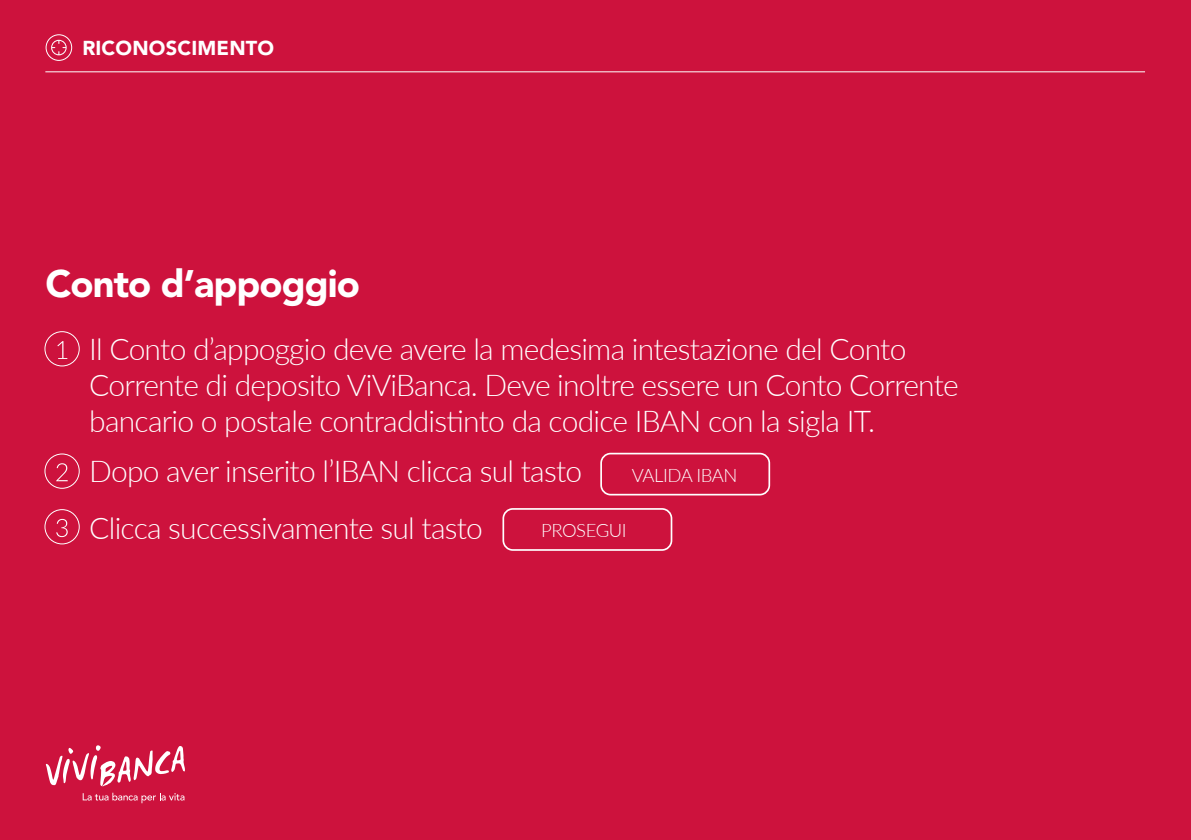
<style>
.page{position:relative;width:1191px;height:840px;background:#fff}
.page>*{position:absolute;margin:0;border:0;box-sizing:border-box;transform-origin:0 0}
.t1{font:900 38px "Avenir LT Std";letter-spacing:-.025em;color:#fff}
.t2{font:300 30px/36px "Lato";letter-spacing:-.025em;color:#fff}
.t3{font:900 20px "Avenir LT Std";letter-spacing:.01em;color:#fff}
.t4{font:300 18.6px "Lato";letter-spacing:-.025em;color:#fff}
</style>
<div class="page">
<div style="left:0;top:0;width:1191px;height:839px;background:#cd123d"></div>
<svg style="left:46px;top:745px;width:139px;height:41px"></svg>
<svg style="left:83px;top:792px;width:101px;height:10px"></svg>
<hr style="left:45px;top:71px;width:1100px;height:1px;background:#fff">
<div style="left:46px;top:34px;width:26px;height:27px;border:1px solid #fff;border-radius:50%"></div>
<svg style="left:51px;top:40px;width:16px;height:15px"></svg>
<svg style="left:57px;top:341px;width:10px;height:18px"></svg>
<div style="left:44px;top:331px;width:36px;height:35px;border:1px solid #fff;border-radius:50%"></div>
<svg style="left:56px;top:463px;width:12px;height:18px"></svg>
<div style="left:44px;top:453px;width:36px;height:35px;border:1px solid #fff;border-radius:50%"></div>
<svg style="left:56px;top:518px;width:12px;height:19px"></svg>
<div style="left:44px;top:509px;width:36px;height:35px;border:1px solid #fff;border-radius:50%"></div>
<div style="left:502px;top:508px;width:170px;height:42px;border:2px solid #fff;border-radius:10px"></div>
<div style="left:600px;top:452px;width:170px;height:43px;border:2px solid #fff;border-radius:10px"></div>
<p class="t3" style="left:82px;top:36px;width:193px">RICONOSCIMENTO</p>
<p class="t1" style="left:45px;top:261px;width:316px">Conto d’appoggio</p>
<p class="t2" style="left:89px;top:330px;width:871px">Il Conto d’appoggio deve avere la medesima intestazione del Conto<br>Corrente di deposito ViViBanca. Deve inoltre essere un Conto Corrente bancario o postale contraddistinto da codice IBAN con la sigla IT.</p>
<p class="t2" style="left:89px;top:442px;width:494px;line-height:56.2px">Dopo aver inserito l’IBAN clicca sul tasto<br>Clicca successivamente sul tasto</p>
<p class="t4" style="left:632px;top:461px;width:107px">VALIDA IBAN</p>
<p class="t4" style="left:541px;top:517px;width:87px">PROSEGUI</p>
</div>
